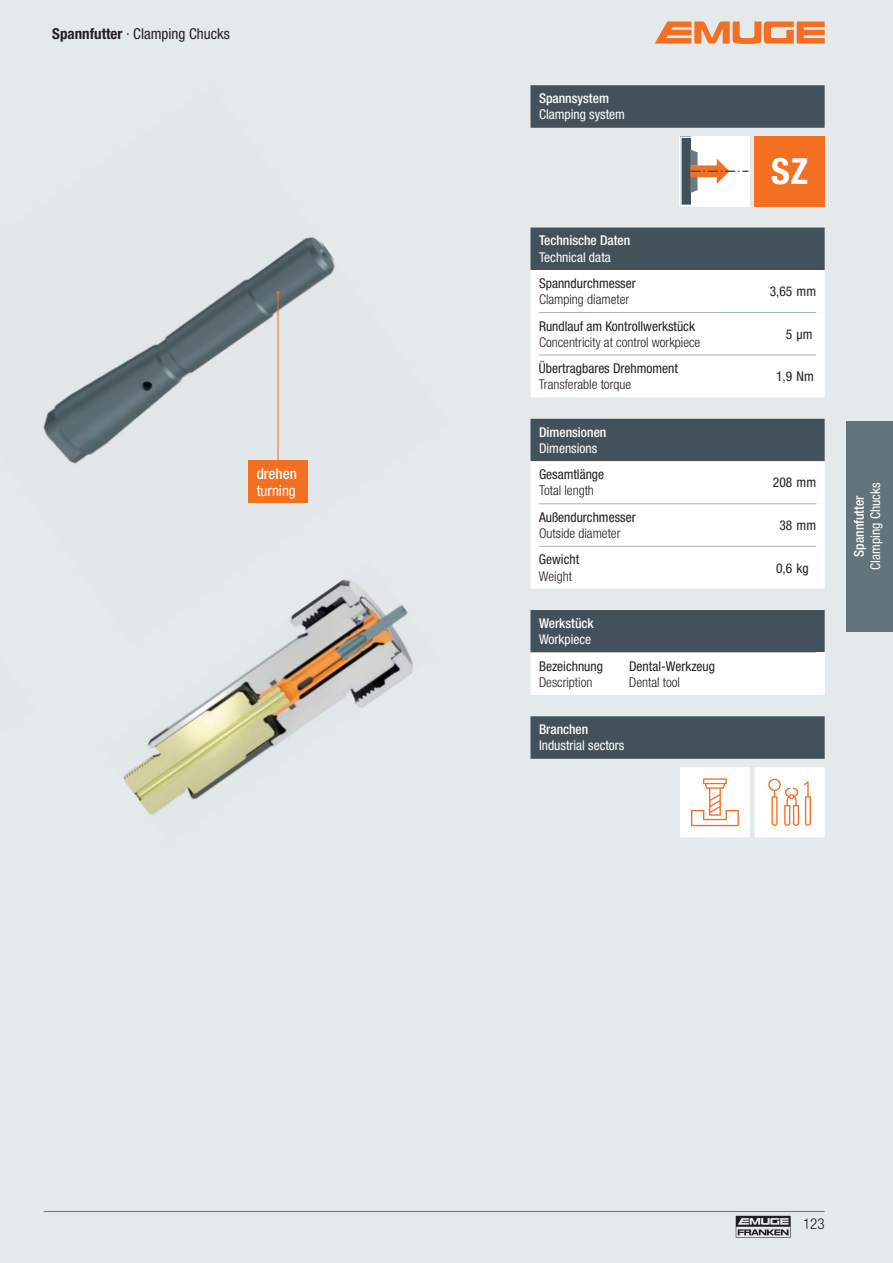
<style>
.page{position:relative;width:893px;height:1263px;background:#e4e9ec}
.page>*{position:absolute;margin:0;border:0;box-sizing:border-box;transform-origin:0 0}
.t1{font:700 condensed 36px "Helvetica Neue LT Pro";color:#fff}
.t2{font:condensed 15px "Helvetica Neue LT Pro";color:#231f20}
.t3{font:condensed 15px "Helvetica Neue LT Pro";color:#fff}
.t4{font:500 condensed 15px "Helvetica Neue LT Pro";color:#fff}
.t5{font:300 condensed 15px "Helvetica Neue LT Pro";color:#231f20}
.t6{font:condensed 13.5px "Helvetica Neue LT Pro";color:#231f20}
.t7{font:300 condensed 13.5px "Helvetica Neue LT Pro";color:#231f20}
.t8{font:condensed 13.5px "Helvetica Neue LT Pro";color:#fff}
.t9{font:500 condensed 13.5px "Helvetica Neue LT Pro";color:#fff}
.s1{font-weight:700}
</style>
<div class="page">
<img style="left:123px;top:646px;width:290px;height:169px">
<img style="left:43px;top:237px;width:365px;height:409px">
<svg style="left:736px;top:1216px;width:55px;height:22px"></svg>
<hr style="left:44px;top:1211px;width:781px;height:1px;background:#63737c">
<hr style="left:278px;top:292px;width:1px;height:169px;background:#f36f21">
<div style="left:530px;top:85px;width:295px;height:43px;background:#43525a"></div>
<div style="left:755px;top:136px;width:70px;height:70px;background:#f36f21"></div>
<svg style="left:680px;top:136px;width:70px;height:70px;background:#ddd5cf"></svg>
<svg style="left:530px;top:228px;width:295px;height:170px;background:#cfd3d5"></svg>
<hr style="left:539px;top:312px;width:187px;height:1px;background:#a7b3bb">
<hr style="left:726px;top:312px;width:90px;height:1px;background:#a7b3bb">
<hr style="left:539px;top:355px;width:187px;height:1px;background:#a7b3bb">
<hr style="left:726px;top:355px;width:90px;height:1px;background:#a7b3bb">
<svg style="left:530px;top:419px;width:295px;height:170px;background:#cfd3d5"></svg>
<hr style="left:539px;top:503px;width:187px;height:1px;background:#a7b3bb">
<hr style="left:726px;top:503px;width:90px;height:1px;background:#a7b3bb">
<hr style="left:539px;top:546px;width:187px;height:1px;background:#a7b3bb">
<hr style="left:726px;top:546px;width:90px;height:1px;background:#a7b3bb">
<svg style="left:530px;top:610px;width:295px;height:85px;background:#a0a7ab"></svg>
<div style="left:816px;top:653px;width:9px;height:42px;background:#fff"></div>
<div style="left:530px;top:716px;width:295px;height:43px;background:#43525a"></div>
<svg style="left:680px;top:767px;width:145px;height:70px;background:#fcf1eb"></svg>
<div style="left:248px;top:461px;width:60px;height:42px;background:#f36f21"></div>
<svg style="left:654px;top:21px;width:171px;height:23px"></svg>
<div style="left:846px;top:421px;width:47px;height:210px;background:#63737c"></div>
<p class="t2" style="left:52px;top:28px;width:179px"><span class="s1">Spannfutter</span> · Clamping Chucks</p>
<p class="t4" style="left:257px;top:468px;width:42px">drehen</p>
<p class="t3" style="left:257px;top:485px;width:41px">turning</p>
<p class="t9" style="left:539px;top:94px;width:71px">Spannsystem</p>
<p class="t8" style="left:539px;top:110px;width:87px">Clamping system</p>
<p class="t9" style="left:539px;top:236px;width:93px">Technische Daten</p>
<p class="t8" style="left:539px;top:252px;width:73px">Technical data</p>
<p class="t6" style="left:539px;top:278px;width:98px">Spanndurchmesser</p>
<p class="t7" style="left:539px;top:294px;width:92px">Clamping diameter</p>
<p class="t6" style="left:539px;top:321px;width:157px">Rundlauf am Kontrollwerkstück</p>
<p class="t7" style="left:539px;top:337px;width:163px">Concentricity at control workpiece</p>
<p class="t6" style="left:539px;top:363px;width:141px">Übertragbares Drehmoment</p>
<p class="t7" style="left:539px;top:380px;width:94px">Transferable torque</p>
<p class="t9" style="left:539px;top:427px;width:69px">Dimensionen</p>
<p class="t8" style="left:539px;top:443px;width:60px">Dimensions</p>
<p class="t6" style="left:539px;top:469px;width:67px">Gesamtlänge</p>
<p class="t7" style="left:539px;top:486px;width:56px">Total length</p>
<p class="t6" style="left:539px;top:512px;width:98px">Außendurchmesser</p>
<p class="t7" style="left:539px;top:528px;width:83px">Outside diameter</p>
<p class="t6" style="left:539px;top:555px;width:42px">Gewicht</p>
<p class="t7" style="left:539px;top:571px;width:34px">Weight</p>
<p class="t9" style="left:539px;top:618px;width:56px">Werkstück</p>
<p class="t8" style="left:539px;top:634px;width:54px">Workpiece</p>
<p class="t6" style="left:539px;top:661px;width:65px">Bezeichnung</p>
<p class="t7" style="left:539px;top:677px;width:55px">Description</p>
<p class="t6" style="left:629px;top:661px;width:87px">Dental-Werkzeug</p>
<p class="t7" style="left:629px;top:677px;width:52px">Dental tool</p>
<p class="t9" style="left:539px;top:725px;width:51px">Branchen</p>
<p class="t8" style="left:539px;top:741px;width:87px">Industrial sectors</p>
<h1 class="t1" style="left:771px;top:158px;width:38px">SZ</h1>
<p class="t6" style="left:770px;top:286px;width:48px">3,65 mm</p>
<p class="t6" style="left:786px;top:329px;width:28px">5 μm</p>
<p class="t6" style="left:776px;top:371px;width:39px">1,9 Nm</p>
<p class="t6" style="left:773px;top:477px;width:45px">208 mm</p>
<p class="t6" style="left:779px;top:520px;width:38px">38 mm</p>
<p class="t6" style="left:776px;top:563px;width:34px">0,6 kg</p>
<p class="t8" style="left:870px;top:570px;width:88px;rotate:-90deg">Clamping Chucks</p>
<p class="t9" style="left:854px;top:557px;width:62px;rotate:-90deg">Spannfutter</p>
<p class="t5" style="left:803px;top:1218px;width:23px">123</p>
</div>
